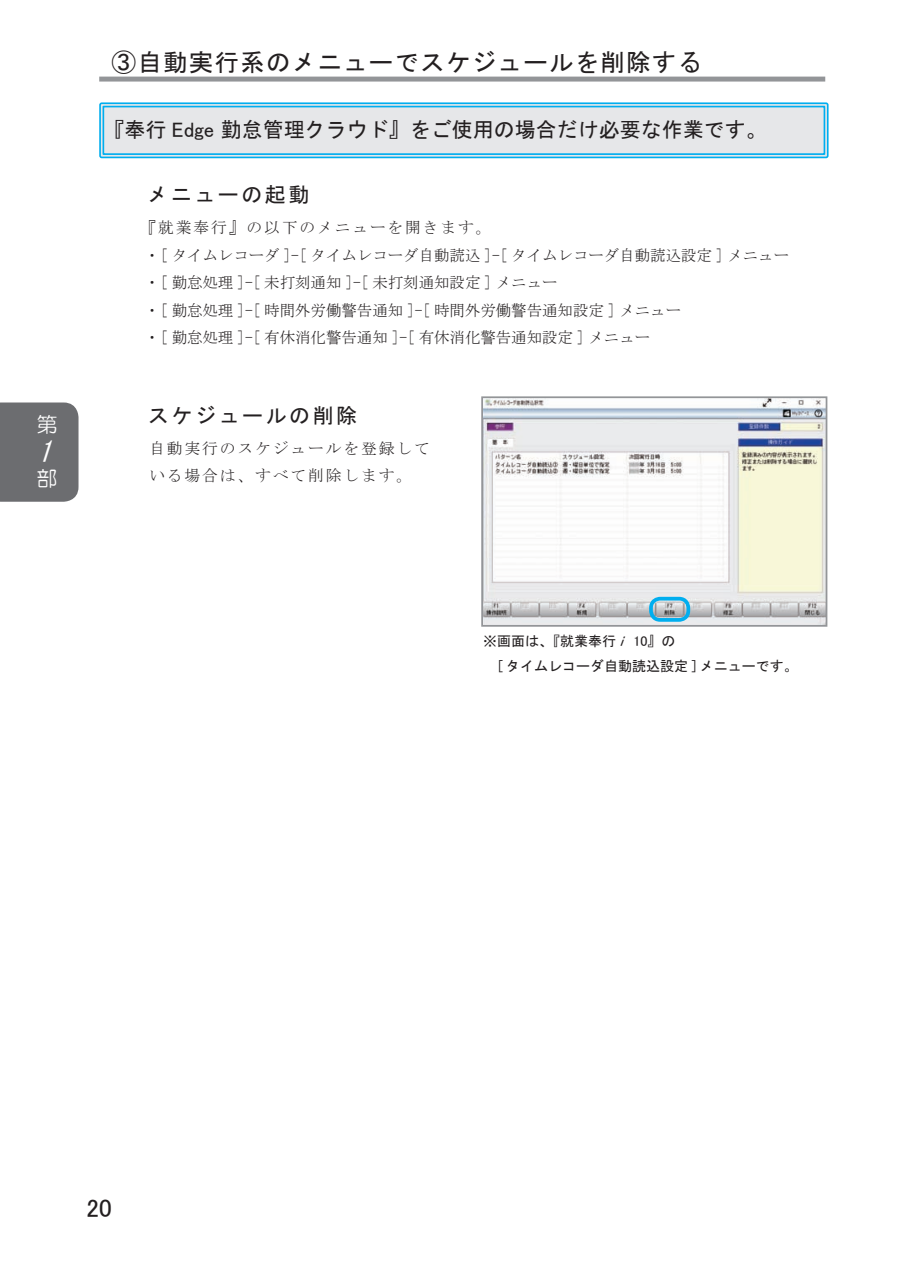
<style>
.page{position:relative;width:903px;height:1275px;background:#fff}
.page>*{position:absolute;margin:0;border:0;box-sizing:border-box;transform-origin:0 0}
.t1{font:italic 28px "MS Gothic";color:#fff;scale:.88 1}
.t2{font:25.2px "MS P Gothic";color:#231f20}
.t3{font:24.5px "MS Gothic";letter-spacing:.05em;color:#231f20}
.t4{font:21px "MS Gothic";color:#231f20}
.t5{font:21px "MS Gothic";letter-spacing:.12em;color:#231f20}
.t6{font:21px "HG Maru Gothic MPRO";color:#fff}
.t7{font:15.75px/27.7px "MS Mincho";color:#231f20}
.t8{font:15.75px/27.7px "MS Mincho";letter-spacing:.12em;color:#231f20}
.t9{font:14px/24.5px "MS Gothic";color:#231f20}
.s1{font-family:"MS P Gothic"}
.s2{font-style:italic}
</style>
<div class="page">
<div style="left:0;top:402px;width:79px;height:100px;background:#6c6d70"></div>
<img style="left:484px;top:399px;width:340px;height:225px">
<div style="left:481px;top:396px;width:346px;height:231px;border:2px solid #939598"></div>
<div style="left:649px;top:597px;width:41px;height:25px;border:4px solid #00aeef;border-radius:9px"></div>
<div style="left:99px;top:77px;width:726px;height:5px;background:#939598"></div>
<div style="left:100px;top:103px;width:728px;height:54px;background:#e6e7e9;border-radius:2px"></div>
<div style="left:99px;top:102px;width:729px;height:56px;border:2px solid #00aeef;border-radius:2px"></div>
<div style="left:103px;top:106px;width:722px;height:49px;border:2px solid #00aeef"></div>
<h3 class="t6" style="left:37px;top:414px;width:22px">第</h3>
<h1 class="t1" style="left:38px;top:438px;width:26px">1</h1>
<h3 class="t6" style="left:37px;top:468px;width:21px">部</h3>
<h3 class="t3" style="left:112px;top:50px;width:592px">③自動実行系のメニューでスケジュールを削除する</h3>
<h3 class="t4" style="left:104px;top:119px;width:665px">『奉行 <span class="s1">Edge</span> 勤怠管理クラウド』をご使用の場合だけ必要な作業です。</h3>
<h3 class="t5" style="left:147px;top:184px;width:164px">メニューの起動</h3>
<p class="t7" style="left:141px;top:214px;width:650px">『就業奉行』の以下のメニューを開きます。<br>・[ タイムレコーダ ]-[ タイムレコーダ自動読込 ]-[ タイムレコーダ自動読込設定 ] メニュー・[ 勤怠処理 ]-[ 未打刻通知 ]-[ 未打刻通知設定 ] メニュー<br>・[ 勤怠処理 ]-[ 時間外労働警告通知 ]-[ 時間外労働警告通知設定 ] メニュー<br>・[ 勤怠処理 ]-[ 有休消化警告通知 ]-[ 有休消化警告通知設定 ] メニュー</p>
<h3 class="t5" style="left:148px;top:405px;width:211px">スケジュールの削除</h3>
<p class="t8" style="left:149px;top:434px;width:282px">自動実行のスケジュールを登録している場合は、すべて削除します。</p>
<p class="t9" style="left:498px;top:629px;width:301px;text-indent:-15px">※画面は、『就業奉行<span class="s2">ｉ</span><span class="s1">10</span>』の<br><span class="s1">[</span> タイムレコーダ自動読込設定 <span class="s1">]</span> メニューです。</p>
<h2 class="t2" style="left:87px;top:1195px;width:27px">20</h2>
</div>
